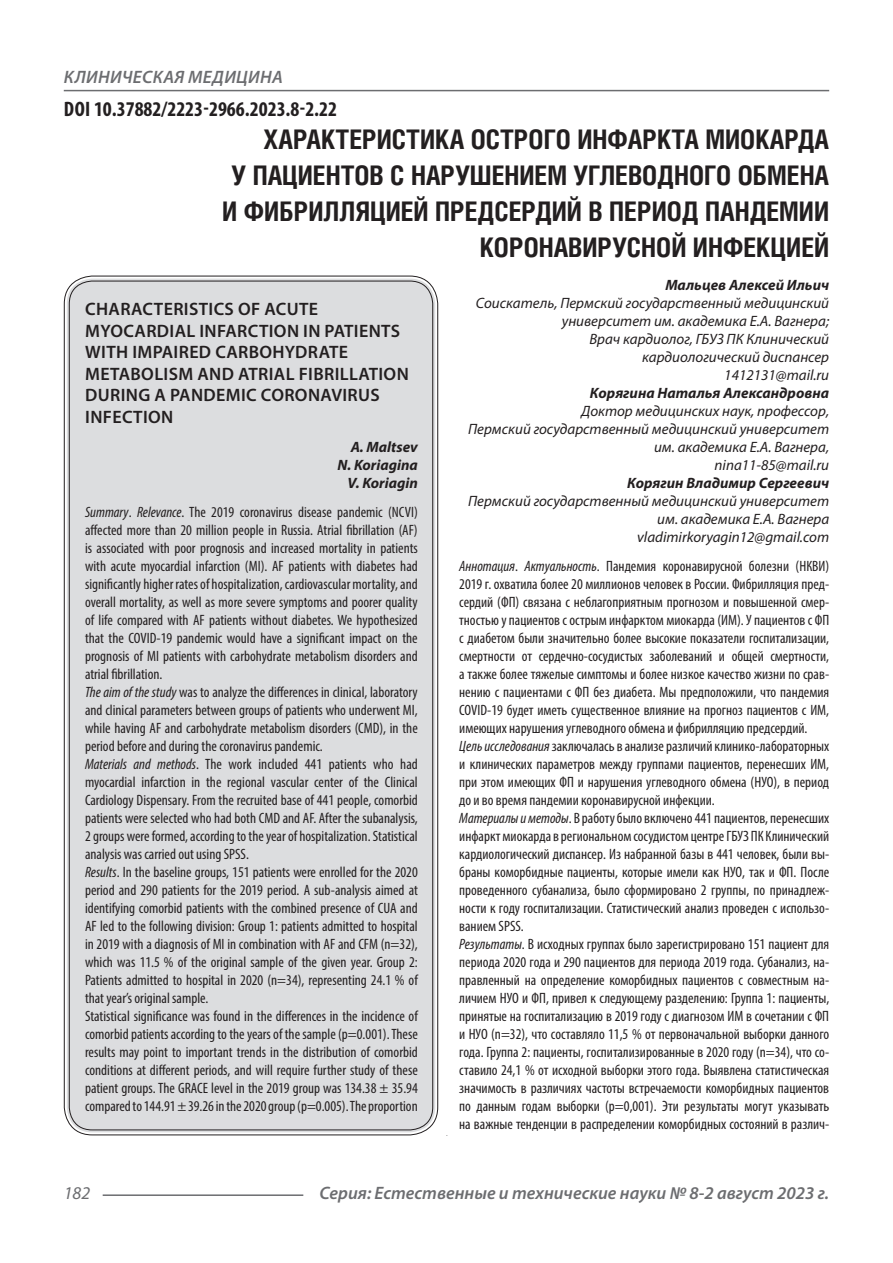
<style>
.page{position:relative;width:893px;height:1263px;background:#fff}
.page>*{position:absolute;margin:0;border:0;box-sizing:border-box;transform-origin:0 0}
.Статья_название{font:700 27px/36px "Helios Cond C";color:#231f20;text-align:right}
.ДОИ{font:700 condensed 21px "Myriad Pro";color:#231f20}
.Статья_название_англ{font:600 18px/21.6px "Myriad Pro";letter-spacing:.02em;color:#231f20}
.t1{font:italic 600 18px "Myriad Pro";color:#6c6d70}
.t2{font:italic 600 18px "Myriad Pro";letter-spacing:.02em;color:#6c6d70}
.t3{font:italic 18px "Myriad Pro";color:#6c6d70}
.Статья_аннотация_анг{font:condensed 15px/18px "Myriad Pro";color:#231f20;text-align:justify}
.Статья_аннотация_тек{font:condensed 15px/18px "Myriad Pro";color:#231f20;text-align:justify}
.Статья_автор_инфо{font:italic 15px/18px "Myriad Pro";color:#231f20;text-align:right}
.Статья_автор_инфо-2{font:italic 700 15px "Myriad Pro";color:#231f20}
.Статья_автор_англ{font:italic 700 15px "Myriad Pro";color:#231f20}
.s1{font-style:italic}
</style>
<div class="page">
<hr style="left:103px;top:1194px;width:200px;height:2px;background:#6c6d70">
<hr style="left:64px;top:90px;width:765px;height:1px;background:#6c6d70">
<div style="left:67px;top:279px;width:368px;height:853px;background:#dcdddf;border-radius:26px"></div>
<p class="t2" style="left:64px;top:66px;width:220px">КЛИНИЧЕСКАЯ МЕДИЦИНА</p>
<p class="ДОИ" style="left:64px;top:96px;width:275px">DOI 10.37882/2223-2966.2023.8-2.22</p>
<p class="Статья_название" style="left:222px;top:121px;width:608px">ХАРАКТЕРИСТИКА ОСТРОГО ИНФАРКТА МИОКАРДА<br>У ПАЦИЕНТОВ С НАРУШЕНИЕМ УГЛЕВОДНОГО ОБМЕНА И ФИБРИЛЛЯЦИЕЙ ПРЕДСЕРДИЙ В ПЕРИОД ПАНДЕМИИ КОРОНАВИРУСНОЙ ИНФЕКЦИЕЙ</p>
<p class="Статья_автор_инфо-2" style="left:665px;top:275px;width:165px">Мальцев Алексей Ильич</p>
<p class="Статья_автор_инфо" style="left:476px;top:294px;width:355px">Соискатель, Пермский государственный медицинский университет им. академика Е.А. Вагнера;</p>
<p class="Статья_автор_инфо" style="left:589px;top:330px;width:241px">Врач кардиолог, ГБУЗ ПК Клинический кардиологический диспансер</p>
<p class="Статья_автор_инфо" style="left:724px;top:366px;width:106px">1412131@mail.ru</p>
<p class="Статья_автор_инфо-2" style="left:590px;top:383px;width:241px">Корягина Наталья Александровна</p>
<p class="Статья_автор_инфо" style="left:468px;top:402px;width:363px">Доктор медицинских наук, профессор,<br>Пермский государственный медицинский университет им. академика Е.А. Вагнера,</p>
<p class="Статья_автор_инфо" style="left:715px;top:456px;width:116px">nina11-85@mail.ru</p>
<p class="Статья_автор_инфо-2" style="left:627px;top:473px;width:203px">Корягин Владимир Сергеевич</p>
<p class="Статья_автор_инфо" style="left:468px;top:492px;width:363px">Пермский государственный медицинский университет им. академика Е.А. Вагнера</p>
<p class="Статья_автор_инфо" style="left:637px;top:528px;width:194px">vladimirkoryagin12@gmail.com</p>
<p class="Статья_аннотация_тек" style="left:459px;top:557px;width:371px"><span class="s1">Аннотация</span>. <span class="s1">Актуальность</span>. Пандемия коронавирусной болезни (НКВИ)<br>2019 г. охватила более 20 миллионов человек в России. Фибрилляция пред&shy;сердий (ФП) связана с неблагоприятным прогнозом и повышенной смер&shy;тностью у пациентов с острым инфарктом миокарда (ИМ). У пациентов с ФП с диабетом были значительно более высокие показатели госпитализации, смертности от сердечно-сосудистых заболеваний и общей смертности, а также более тяжелые симптомы и более низкое качество жизни по срав&shy;нению с пациентами с ФП без диабета. Мы предположили, что пандемия COVID-19 будет иметь существенное влияние на прогноз пациентов с ИМ, имеющих нарушения углеводного обмена и фибрилляцию предсердий.</p>
<p class="Статья_аннотация_тек" style="left:459px;top:737px;width:371px"><span class="s1">Цель исследования</span> заключалась в анализе различий клинико-лабораторных и клинических параметров между группами пациентов, перенесших ИМ, при этом имеющих ФП и нарушения углеводного обмена (НУО), в период до и во время пандемии коронавирусной инфекции.</p>
<p class="Статья_аннотация_тек" style="left:459px;top:809px;width:371px"><span class="s1">Материалы и методы</span>. В работу было включено 441 пациентов, перенесших инфаркт миокарда в региональном сосудистом центре ГБУЗ ПК Клинический кардиологический диспансер. Из набранной базы в 441 человек, были вы&shy;браны коморбидные пациенты, которые имели как НУО, так и ФП. После проведенного субанализа, было сформировано 2 группы, по принадлеж&shy;ности к году госпитализации. Статистический анализ проведен с использо&shy;ванием SPSS.</p>
<p class="Статья_аннотация_тек" style="left:459px;top:935px;width:371px"><span class="s1">Результаты</span>. В исходных группах было зарегистрировано 151 пациент для периода 2020 года и 290 пациентов для периода 2019 года. Субанализ, на&shy;правленный на определение коморбидных пациентов с совместным на&shy;личием НУО и ФП, привел к следующему разделению: Группа 1: пациенты, принятые на госпитализацию в 2019 году с диагнозом ИМ в сочетании с ФП и НУО (n=32), что составляло 11,5 % от первоначальной выборки данного года. Группа 2: пациенты, госпитализированные в 2020 году (n=34), что со&shy;ставило 24,1 % от исходной выборки этого года. Выявлена статистическая значимость в различиях частоты встречаемости коморбидных пациентов по данным годам выборки (р=0,001). Эти результаты могут указывать на важные тенденции в распределении коморбидных состояний в различ-</p>
<p class="Статья_название_англ" style="left:85px;top:298px;width:325px">CHARACTERISTICS OF ACUTE<br>MYOCARDIAL INFARCTION IN PATIENTS<br>WITH IMPAIRED CARBOHYDRATE<br>METABOLISM AND ATRIAL FIBRILLATION<br>DURING A PANDEMIC CORONAVIRUS<br>INFECTION</p>
<p class="Статья_автор_англ" style="left:351px;top:437px;width:69px">A. Maltsev</p>
<p class="Статья_автор_англ" style="left:337px;top:455px;width:82px">N. Koriagina</p>
<p class="Статья_автор_англ" style="left:347px;top:473px;width:72px">V. Koriagin</p>
<p class="Статья_аннотация_анг" style="left:85px;top:502px;width:334px"><span class="s1">Summary</span>. <span class="s1">Relevance</span>. The 2019 coronavirus disease pandemic (NCVI) affected more than 20 million people in Russia. Atrial fibrillation (AF) is associated with poor prognosis and increased mortality in patients with acute myocardial infarction (MI). AF patients with diabetes had significantly higher rates of hospitalization, cardiovascular mortality, and overall mortality, as well as more severe symptoms and poorer quality of life compared with AF patients without diabetes. We hypothesized that the COVID-19 pandemic would have a significant impact on the prognosis of MI patients with carbohydrate metabolism disorders and atrial fibrillation.</p>
<p class="Статья_аннотация_анг" style="left:85px;top:682px;width:334px"><span class="s1">The aim of the study</span> was to analyze the differences in clinical, laboratory and clinical parameters between groups of patients who underwent MI, while having AF and carbohydrate metabolism disorders (CMD), in the period before and during the coronavirus pandemic.</p>
<p class="Статья_аннотация_анг" style="left:85px;top:754px;width:334px"><span class="s1">Materials and methods</span>. The work included 441 patients who had myocardial infarction in the regional vascular center of the Clinical Cardiology Dispensary. From the recruited base of 441 people, comorbid patients were selected who had both CMD and AF. After the subanalysis, 2 groups were formed, according to the year of hospitalization. Statistical analysis was carried out using SPSS.</p>
<p class="Статья_аннотация_анг" style="left:85px;top:862px;width:334px"><span class="s1">Results</span>. In the baseline groups, 151 patients were enrolled for the 2020 period and 290 patients for the 2019 period. A sub-analysis aimed at identifying comorbid patients with the combined presence of CUA and AF led to the following division: Group 1: patients admitted to hospital in 2019 with a diagnosis of MI in combination with AF and CFM (n=32), which was 11.5 % of the original sample of the given year. Group 2:<br>Patients admitted to hospital in 2020 (n=34), representing 24.1 % of that year’s original sample.</p>
<p class="Статья_аннотация_анг" style="left:85px;top:1006px;width:334px">Statistical significance was found in the differences in the incidence of comorbid patients according to the years of the sample (p=0.001). These results may point to important trends in the distribution of comorbid conditions at different periods, and will require further study of these patient groups. The GRACE level in the 2019 group was 134.38 ± 35.94 compared to 144.91 ± 39.26 in the 2020 group (p=0.005). The proportion</p>
<p class="t3" style="left:64px;top:1182px;width:28px">182</p>
<p class="t1" style="left:319px;top:1182px;width:511px">Серия: Естественные и технические науки № 8-2 август 2023 г.</p>
</div>
